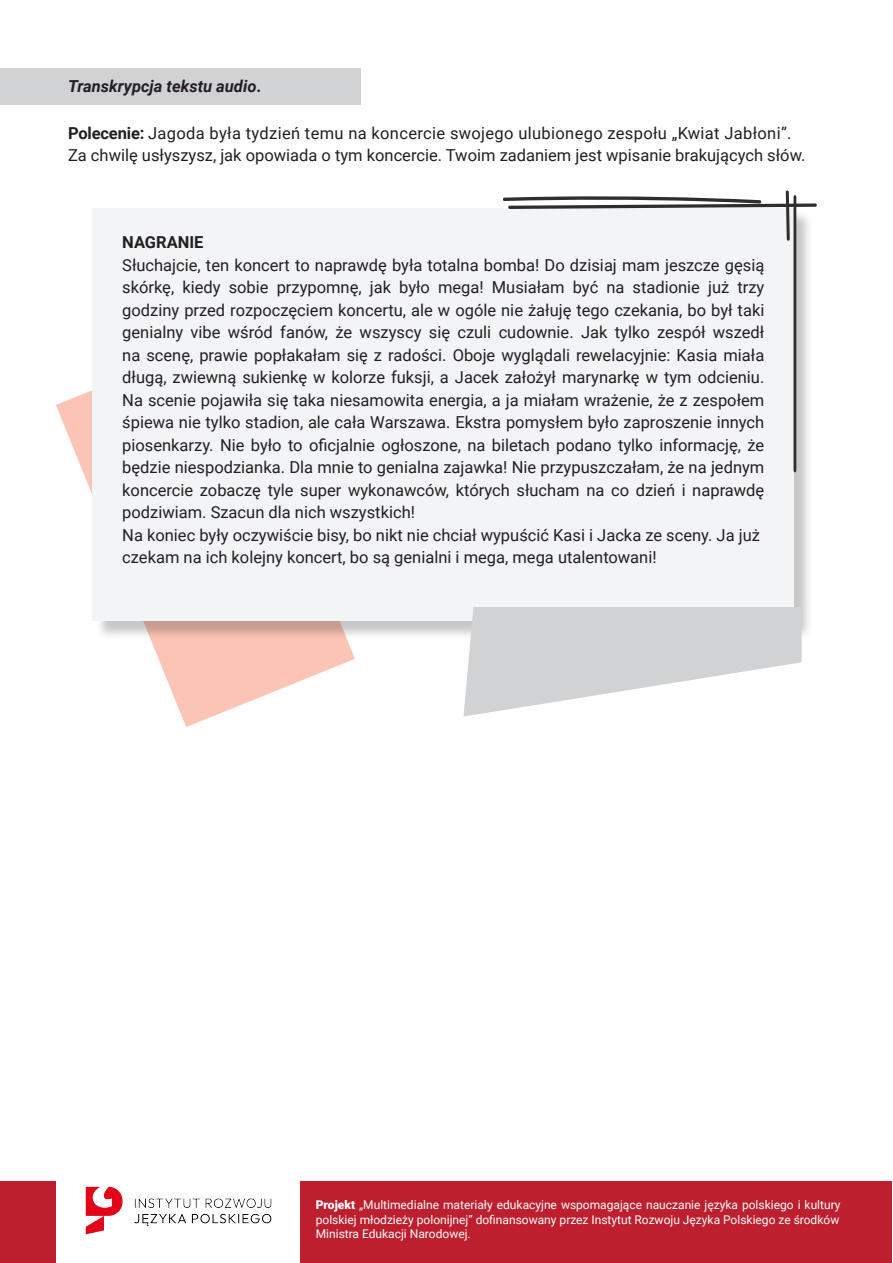
<style>
.page{position:relative;width:893px;height:1263px;background:#fff}
.page>*{position:absolute;margin:0;border:0;box-sizing:border-box;transform-origin:0 0}
.t1{font:16.5px/22.5px "Roboto";color:#231f20;text-align:justify}
.t2{font:italic 700 16.5px "Roboto";color:#231f20}
.t3{font:700 16.5px "Roboto";color:#231f20}
.t4{font:12px/14.4px "Roboto";color:#fff;text-align:justify}
.s1{font-style:normal}
.s2{font-weight:700}
.s3{font-weight:900}
</style>
<div class="page">
<div style="left:0;top:1181px;width:892px;height:82px;background:#be1f2e"></div>
<img style="left:56px;top:1181px;width:244px;height:82px">
<div style="left:0;top:68px;width:360px;height:36px;background:#d1d2d4"></div>
<svg style="left:56px;top:390px;width:299px;height:337px"></svg>
<div style="left:95px;top:211px;width:718px;height:428px;background:#231f20;opacity:.25"></div>
<div style="left:92px;top:208px;width:702px;height:413px;background:#f2f4f6"></div>
<svg style="left:463px;top:607px;width:338px;height:109px"></svg>
<svg style="left:502px;top:190px;width:315px;height:283px"></svg>
<p class="t2" style="left:68px;top:75px;width:195px">Transkrypcja tekstu audio<span class="s1">.</span></p>
<p class="t1" style="left:68px;top:121px;width:739px"><span class="s2">Polecenie:</span> Jagoda była tydzień temu na koncercie swojego ulubionego zespołu „Kwiat Jabłoni”.<br>Za chwilę usłyszysz, jak opowiada o tym koncercie. Twoim zadaniem jest wpisanie brakujących słów.</p>
<p class="t3" style="left:122px;top:231px;width:83px">NAGRANIE</p>
<p class="t1" style="left:122px;top:253px;width:644px">Słuchajcie, ten koncert to naprawdę była totalna bomba! Do dzisiaj mam jeszcze gęsią skórkę, kiedy sobie przypomnę, jak było mega! Musiałam być na stadionie już trzy godziny przed rozpoczęciem koncertu, ale w ogóle nie żałuję tego czekania, bo był taki genialny vibe wśród fanów, że wszyscy się czuli cudownie. Jak tylko zespół wszedł na scenę, prawie popłakałam się z radości. Oboje wyglądali rewelacyjnie: Kasia miała długą, zwiewną sukienkę w kolorze fuksji, a Jacek założył marynarkę w tym odcieniu.<br>Na scenie pojawiła się taka niesamowita energia, a ja miałam wrażenie, że z zespołem śpiewa nie tylko stadion, ale cała Warszawa. Ekstra pomysłem było zaproszenie innych piosenkarzy. Nie było to oficjalnie ogłoszone, na biletach podano tylko informację, że będzie niespodzianka. Dla mnie to genialna zajawka! Nie przypuszczałam, że na jednym koncercie zobaczę tyle super wykonawców, których słucham na co dzień i naprawdę podziwiam. Szacun dla nich wszystkich!</p>
<p class="t1" style="left:122px;top:523px;width:639px">Na koniec były oczywiście bisy, bo nikt nie chciał wypuścić Kasi i Jacka ze sceny. Ja już</p>
<p class="t1" style="left:122px;top:546px;width:536px">czekam na ich kolejny koncert, bo są genialni i mega, mega utalentowani!</p>
<p class="t4" style="left:316px;top:1197px;width:526px"><span class="s3">Projekt</span> „Multimedialne materiały edukacyjne wspomagające nauczanie języka polskiego i kultury polskiej młodzieży polonijnej” dofinansowany przez Instytut Rozwoju Języka Polskiego ze środków Ministra Edukacji Narodowej.</p>
</div>
